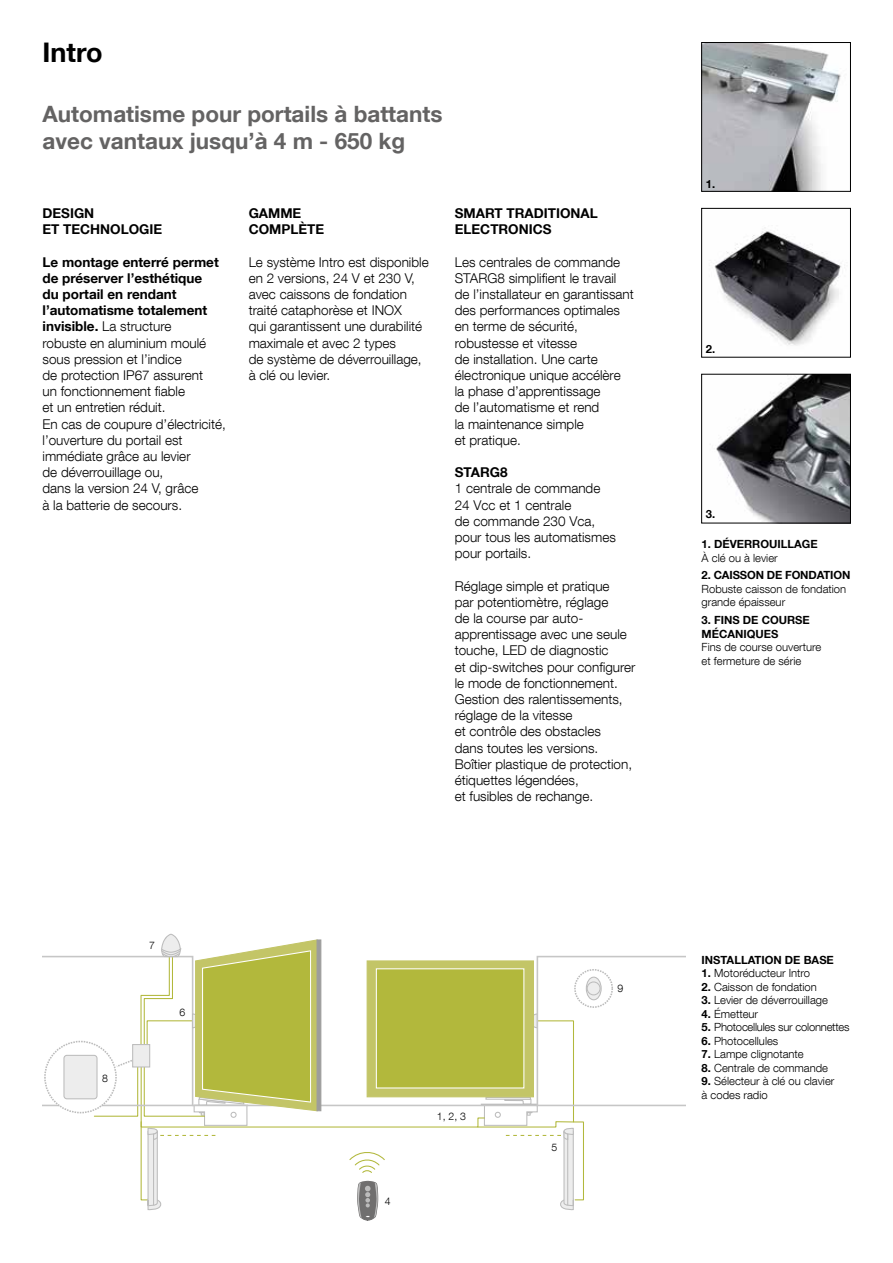
<style>
.page{position:relative;width:893px;height:1263px;background:#fff}
.page>*{position:absolute;margin:0;border:0;box-sizing:border-box;transform-origin:0 0}
.t1{font:700 27px "Helvetica Neue LT Com";color:#000}
.t2{font:700 22.5px/27px "Helvetica Neue LT Com";color:#646363}
.t3{font:300 13.5px/16.2px "Helvetica Neue LT Com";color:#000}
.t4{font:700 13.5px/16.2px "Helvetica Neue LT Com";color:#000}
.t5{font:300 11.25px/13.5px "Helvetica Neue LT Com";color:#000}
.t6{font:700 11.25px/13.5px "Helvetica Neue LT Com";color:#000}
.t7{font:300 11.25px "Helvetica Neue LT Com";letter-spacing:-.02em;color:#000}
.t8{font:300 10.5px "Helvetica Neue LT Com";color:#000}
.s1{font-weight:700}
</style>
<div class="page">
<svg style="left:321px;top:955px;width:364px;height:152px"></svg>
<hr style="left:317px;top:939px;width:4px;height:172px;background:#9d9d9c">
<div style="left:367px;top:960px;width:167px;height:137px;background:#c3c567;border:1px solid #c3c567"></div>
<div style="left:376px;top:968px;width:148px;height:120px;background:#b2b83c;border:1px solid #fff"></div>
<svg style="left:586px;top:977px;width:15px;height:23px"></svg>
<div style="left:586px;top:977px;width:16px;height:23px;border:1px solid #bcbcbc;border-radius:50%"></div>
<div style="left:574px;top:969px;width:39px;height:39px;border:2px dashed #bcbcbc;border-radius:50%"></div>
<div style="left:587px;top:982px;width:13px;height:13px;background:#ededed;border-radius:50%"></div>
<div style="left:587px;top:981px;width:14px;height:14px;border:1px solid #bcbcbc;border-radius:50%"></div>
<svg style="left:349px;top:1152px;width:36px;height:21px"></svg>
<svg style="left:43px;top:933px;width:275px;height:277px"></svg>
<svg style="left:477px;top:1098px;width:98px;height:112px"></svg>
<svg style="left:357px;top:1180px;width:22px;height:41px"></svg>
<img style="left:716px;top:376px;width:133px;height:145px">
<div style="left:701px;top:374px;width:150px;height:149px;border:1px solid #000"></div>
<img style="left:714px;top:227px;width:128px;height:119px">
<div style="left:701px;top:208px;width:150px;height:149px;border:1px solid #000"></div>
<img style="left:703px;top:44px;width:138px;height:146px">
<div style="left:701px;top:42px;width:150px;height:150px;border:1px solid #000"></div>
<h1 class="t1" style="left:43px;top:36px;width:61px">Intro</h1>
<h2 class="t2" style="left:43px;top:100px;width:401px">Automatisme pour portails à battants avec vantaux jusqu’à 4 m - 650 kg</h2>
<p class="t4" style="left:43px;top:205px;width:121px">DESIGN<br>ET TECHNOLOGIE</p>
<p class="t3" style="left:43px;top:253px;width:185px"><span class="s1">Le montage enterré permet de préserver l’esthétique<br>du portail en rendant l’automatisme totalement invisible.</span> La structure<br>robuste en aluminium moulé sous pression et l’indice<br>de protection IP67 assurent<br>un fonctionnement fiable<br>et un entretien réduit.<br>En cas de coupure d’électricité, l’ouverture du portail est immédiate grâce au levier<br>de déverrouillage ou,<br>dans la version 24 V, grâce<br>à la batterie de secours.</p>
<p class="t4" style="left:249px;top:205px;width:77px">GAMME<br>COMPLÈTE</p>
<p class="t3" style="left:249px;top:253px;width:182px">Le système Intro est disponible en 2 versions, 24 V et 230 V, avec caissons de fondation traité cataphorèse et INOX<br>qui garantissent une durabilité maximale et avec 2 types<br>de système de déverrouillage, à clé ou levier.</p>
<p class="t4" style="left:455px;top:205px;width:144px">SMART TRADITIONAL<br>ELECTRONICS</p>
<p class="t3" style="left:455px;top:253px;width:181px">Les centrales de commande<br>STARG8 simplifient le travail de l’installateur en garantissant des performances optimales en terme de sécurité, robustesse et vitesse<br>de installation. Une carte électronique unique accélère<br>la phase d’apprentissage<br>de l’automatisme et rend<br>la maintenance simple<br>et pratique.</p>
<p class="t4" style="left:455px;top:464px;width:54px">STARG8</p>
<p class="t3" style="left:455px;top:480px;width:163px">1 centrale de commande<br>24 Vcc et 1 centrale<br>de commande 230 Vca, pour tous les automatismes pour portails.</p>
<p class="t3" style="left:455px;top:577px;width:182px">Réglage simple et pratique<br>par potentiomètre, réglage<br>de la course par auto&shy;apprentissage avec une seule touche, LED de diagnostic<br>et dip-switches pour configurer le mode de fonctionnement.<br>Gestion des ralentissements, réglage de la vitesse<br>et contrôle des obstacles<br>dans toutes les versions.<br>Boîtier plastique de protection, étiquettes légendées,<br>et fusibles de rechange.</p>
<p class="t8" style="left:102px;top:1071px;width:7px">8</p>
<p class="t8" style="left:149px;top:939px;width:7px">7</p>
<p class="t8" style="left:180px;top:1006px;width:7px">6</p>
<p class="t8" style="left:618px;top:982px;width:7px">9</p>
<p class="t8" style="left:385px;top:1195px;width:7px">4</p>
<p class="t8" style="left:437px;top:1109px;width:31px">1, 2, 3</p>
<p class="t8" style="left:551px;top:1141px;width:7px">5</p>
<p class="t6" style="left:706px;top:176px;width:11px">1.</p>
<p class="t6" style="left:706px;top:342px;width:11px">2.</p>
<p class="t6" style="left:706px;top:507px;width:11px">3.</p>
<p class="t6" style="left:702px;top:537px;width:118px">1. DÉVERROUILLAGE</p>
<p class="t5" style="left:702px;top:551px;width:78px">À clé ou à levier</p>
<p class="t6" style="left:702px;top:568px;width:150px">2. CAISSON DE FONDATION</p>
<p class="t5" style="left:702px;top:582px;width:146px">Robuste caisson de fondation grande épaisseur</p>
<p class="t6" style="left:702px;top:613px;width:110px">3. FINS DE COURSE<br>MÉCANIQUES</p>
<p class="t5" style="left:702px;top:640px;width:121px">Fins de course ouverture et fermeture de série</p>
<p class="t6" style="left:702px;top:953px;width:134px">INSTALLATION DE BASE</p>
<p class="t5" style="left:702px;top:966px;width:110px"><span class="s1">1.</span> Motoréducteur Intro</p>
<p class="t5" style="left:702px;top:980px;width:117px"><span class="s1">2.</span> Caisson de fondation</p>
<p class="t5" style="left:702px;top:993px;width:128px"><span class="s1">3.</span> Levier de déverrouillage</p>
<p class="t5" style="left:702px;top:1007px;width:58px"><span class="s1">4.</span> Émetteur</p>
<p class="t7" style="left:702px;top:1020px;width:149px"><span class="s1">5.</span> Photocellules sur colonnettes</p>
<p class="t5" style="left:702px;top:1034px;width:78px"><span class="s1">6.</span> Photocellules</p>
<p class="t5" style="left:702px;top:1047px;width:104px"><span class="s1">7.</span> Lampe clignotante</p>
<p class="t5" style="left:702px;top:1061px;width:128px"><span class="s1">8.</span> Centrale de commande</p>
<p class="t5" style="left:702px;top:1074px;width:134px"><span class="s1">9.</span> Sélecteur à clé ou clavier à codes radio</p>
</div>
